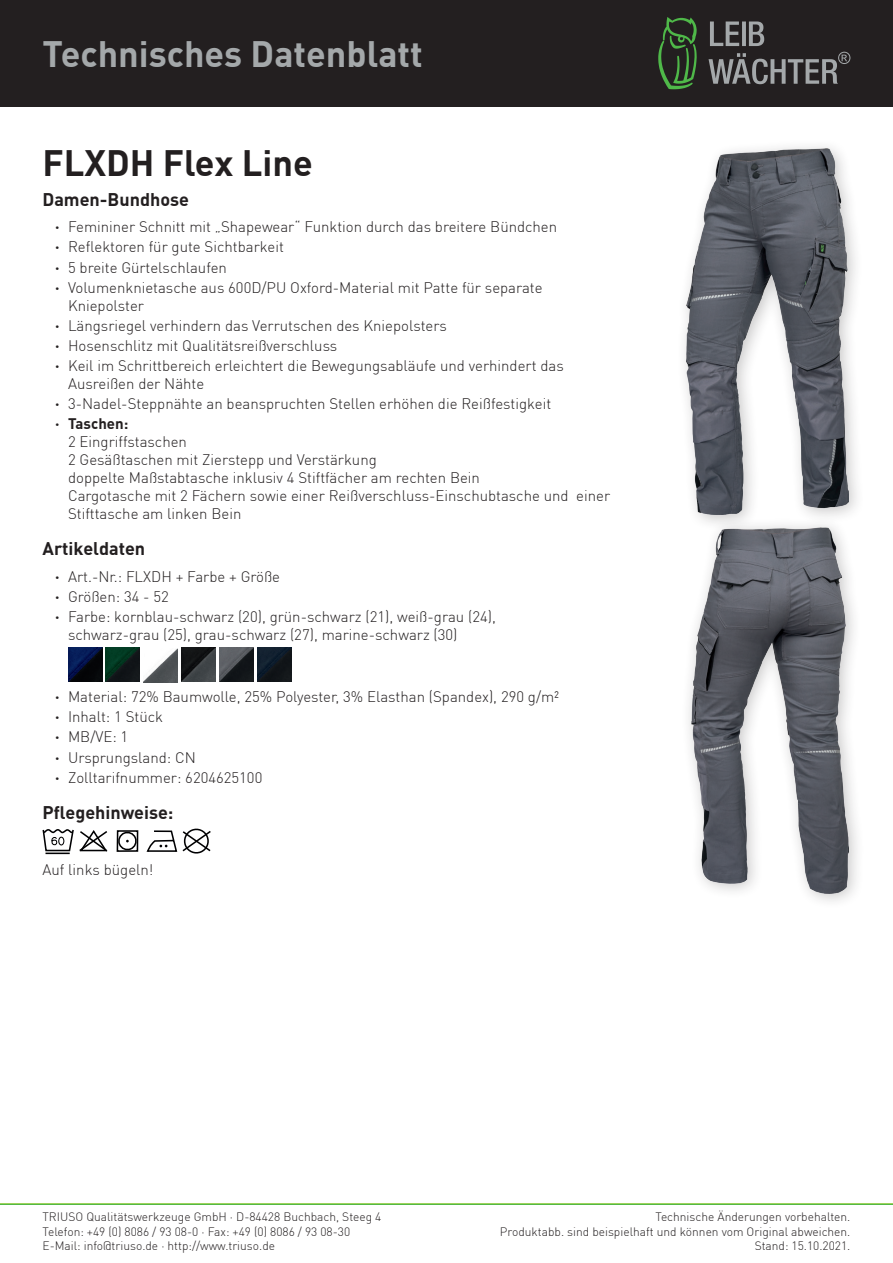
<style>
.page{position:relative;width:893px;height:1263px;background:#fff}
.page>*{position:absolute;margin:0;border:0;box-sizing:border-box;transform-origin:0 0}
.t1{font:700 36px "DIN Pro";color:#a4a8aa}
.t2{font:700 36px "DIN Pro";color:#231f20}
.t3{font:700 18px "DIN Pro";color:#231f20}
.t4{font:300 15px/20.1px "DIN Pro";color:#231f20}
.t5{font:300 12px/14.4px "DIN Pro";color:#231f20}
.s1{font-weight:700}
</style>
<div class="page">
<div style="left:0;top:0;width:893px;height:106px;background:#231f20"></div>
<svg style="left:658px;top:17px;width:39px;height:72px"></svg>
<svg style="left:709px;top:22px;width:141px;height:62px"></svg>
<hr style="left:0;top:1203px;width:893px;height:2px;background:#4fb849">
<div style="left:681px;top:516px;width:184px;height:394px;background:#231f20;opacity:.25"></div>
<img style="left:691px;top:532px;width:157px;height:361px">
<img style="left:68px;top:648px;width:34px;height:34px">
<img style="left:106px;top:648px;width:34px;height:34px">
<img style="left:144px;top:648px;width:34px;height:34px">
<img style="left:182px;top:648px;width:34px;height:34px">
<img style="left:219px;top:648px;width:34px;height:34px">
<img style="left:257px;top:648px;width:34px;height:34px">
<div style="left:117px;top:830px;width:21px;height:22px;border:2px solid #000002"></div>
<svg style="left:146px;top:829px;width:65px;height:25px"></svg>
<svg style="left:43px;top:829px;width:65px;height:24px"></svg>
<hr style="left:46px;top:852px;width:24px;height:2px;background:#000002">
<svg style="left:116px;top:830px;width:23px;height:21px"></svg>
<div style="left:676px;top:138px;width:189px;height:394px;background:#231f20;opacity:.25"></div>
<img style="left:687px;top:149px;width:161px;height:365px">
<h1 class="t1" style="left:43px;top:30px;width:382px">Technisches Datenblatt</h1>
<h1 class="t2" style="left:43px;top:139px;width:272px">FLXDH Flex Line</h1>
<p class="t3" style="left:43px;top:187px;width:148px">Damen-Bundhose</p>
<p class="t4" style="left:55px;top:217px;width:503px"><span class="s1">ˁ</span> Femininer Schnitt mit „Shapewear“ Funktion durch das breitere Bündchen <span class="s1">ˁ</span> Reflektoren für gute Sichtbarkeit<br><span class="s1">ˁ</span> 5 breite Gürtelschlaufen<br><span class="s1">ˁ</span> Volumenknietasche aus 600D/PU Oxford-Material mit Patte für separate</p>
<p class="t4" style="left:55px;top:295px;width:510px;text-indent:13px">Kniepolster<br><span class="s1">ˁ</span> Längsriegel verhindern das Verrutschen des Kniepolsters<br><span class="s1">ˁ</span> Hosenschlitz mit Qualitätsreißverschluss<br><span class="s1">ˁ</span> Keil im Schrittbereich erleichtert die Bewegungsabläufe und verhindert das</p>
<p class="t4" style="left:55px;top:373px;width:497px;text-indent:13px">Ausreißen der Nähte<br><span class="s1">ˁ</span> 3-Nadel-Steppnähte an beanspruchten Stellen erhöhen die Reißfestigkeit <span class="s1">ˁ Taschen:</span></p>
<p class="t4" style="left:68px;top:433px;width:544px;line-height:18px">2 Eingriffstaschen<br>2 Gesäßtaschen mit Zierstepp und Verstärkung<br>doppelte Maßstabtasche inklusiv 4 Stiftfächer am rechten Bein<br>Cargotasche mit 2 Fächern sowie einer Reißverschluss-Einschubtasche und einer Stifttasche am linken Bein</p>
<p class="t3" style="left:43px;top:537px;width:104px">Artikeldaten</p>
<p class="t4" style="left:55px;top:566px;width:442px"><span class="s1">ˁ</span> Art.-Nr.: FLXDH + Farbe + Größe<br><span class="s1">ˁ</span> Größen: 34 - 52<br><span class="s1">ˁ</span> Farbe: kornblau-schwarz (20), grün-schwarz (21), weiß-grau (24),</p>
<p class="t4" style="left:68px;top:624px;width:391px">schwarz-grau (25), grau-schwarz (27), marine-schwarz (30)</p>
<p class="t4" style="left:55px;top:686px;width:506px"><span class="s1">ˁ</span> Material: 72% Baumwolle, 25% Polyester, 3% Elasthan (Spandex), 290 g/m² <span class="s1">ˁ</span> Inhalt: 1 Stück<br><span class="s1">ˁ</span> MB/VE: 1<br><span class="s1">ˁ</span> Ursprungsland: CN<br><span class="s1">ˁ</span> Zolltarifnummer: 6204625100</p>
<p class="t3" style="left:43px;top:800px;width:132px">Pflegehinweise:</p>
<p class="t4" style="left:43px;top:859px;width:112px">Auf links bügeln!</p>
<p class="t5" style="left:43px;top:1210px;width:340px">TRIUSO Qualitätswerkzeuge GmbH · D-84428 Buchbach, Steeg 4<br>Telefon: +49 (0) 8086 / 93 08-0 · Fax: +49 (0) 8086 / 93 08-30<br>E-Mail: info@triuso.de · http://www.triuso.de</p>
<p class="t5" style="left:500px;top:1210px;width:352px;text-align:right">Technische Änderungen vorbehalten.<br>Produktabb. sind beispielhaft und können vom Original abweichen.<br>Stand: 15.10.2021.</p>
</div>
